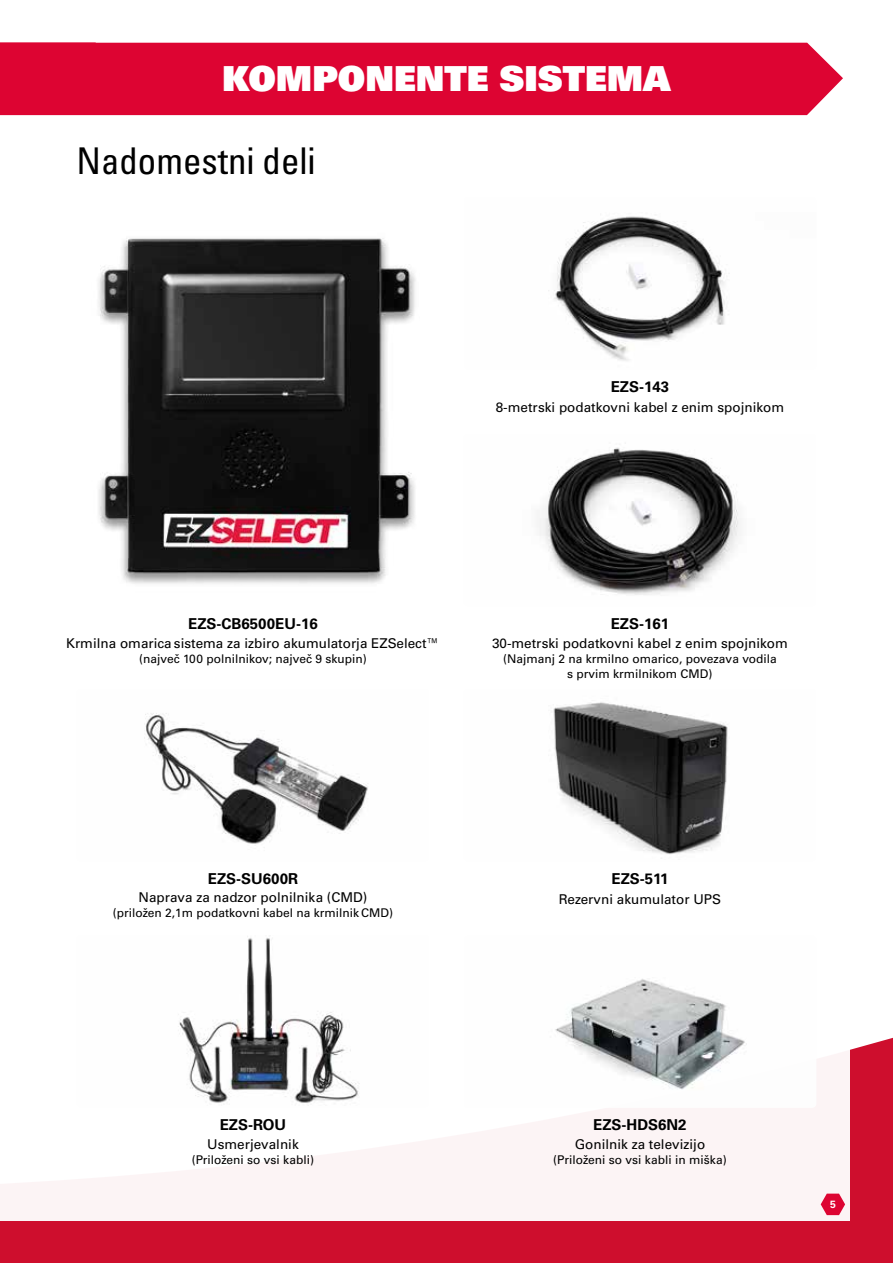
<style>
.page{position:relative;width:893px;height:1263px;background:#fff}
.page>*{position:absolute;margin:0;border:0;box-sizing:border-box;transform-origin:0 0}
.t1{font:condensed 36.9px "Univers LT Pro";color:#000}
.t2{font:34.5px "Univers LT Pro 85 X Black";color:#fff}
.t3{font:700 15px "Univers LT Pro 65";color:#000}
.t4{font:13.5px "Univers LT Pro 55 Roman";color:#000}
.t5{font:12px/15px "Univers LT Pro 55 Roman";color:#000;text-align:center}
.t6{font:700 10.5px "Univers LT Pro 65";color:#fff}
</style>
<div class="page">
<div style="left:0;top:1037px;width:893px;height:226px;background:#ce0e2d"></div>
<div style="left:0;top:938px;width:850px;height:282px;background:#fff"></div>
<div style="left:139px;top:43px;width:704px;height:72px;background:#dd0432"></div>
<div style="left:0;top:43px;width:139px;height:72px;background:#dd0432"></div>
<svg style="left:821px;top:1193px;width:24px;height:22px"></svg>
<img style="left:98px;top:238px;width:318px;height:346px">
<img style="left:144px;top:713px;width:224px;height:131px">
<img style="left:77px;top:936px;width:352px;height:171px">
<img style="left:548px;top:216px;width:177px;height:145px">
<img style="left:553px;top:702px;width:175px;height:157px">
<img style="left:539px;top:447px;width:200px;height:148px">
<img style="left:464px;top:978px;width:282px;height:130px">
<h2 class="t2" style="left:222px;top:56px;width:450px">KOMPONENTE SISTEMA</h2>
<h1 class="t1" style="left:77px;top:137px;width:241px">Nadomestni deli</h1>
<p class="t3" style="left:611px;top:376px;width:60px">EZS-143</p>
<p class="t4" style="left:496px;top:397px;width:290px">8-metrski podatkovni kabel z enim spojnikom</p>
<p class="t3" style="left:188px;top:613px;width:131px">EZS-CB6500EU-16</p>
<p class="t4" style="left:66px;top:634px;width:375px">Krmilna omarica sistema za izbiro akumulatorja EZSelect™</p>
<p class="t5" style="left:139px;top:651px;width:229px">(največ 100 polnilnikov; največ 9 skupin)</p>
<p class="t3" style="left:611px;top:613px;width:60px">EZS-161</p>
<p class="t4" style="left:492px;top:634px;width:297px">30-metrski podatkovni kabel z enim spojnikom</p>
<p class="t5" style="left:503px;top:651px;width:275px">(Najmanj 2 na krmilno omarico, povezava vodila s prvim krmilnikom CMD)</p>
<p class="t3" style="left:208px;top:868px;width:92px">EZS-SU600R</p>
<p class="t4" style="left:139px;top:888px;width:230px">Naprava za nadzor polnilnika (CMD)</p>
<p class="t5" style="left:113px;top:905px;width:282px">(priložen 2,1m podatkovni kabel na krmilnik CMD)</p>
<p class="t3" style="left:611px;top:868px;width:58px">EZS-511</p>
<p class="t4" style="left:559px;top:889px;width:164px">Rezervni akumulator UPS</p>
<p class="t3" style="left:220px;top:1114px;width:68px">EZS-ROU</p>
<p class="t4" style="left:207px;top:1135px;width:93px">Usmerjevalnik</p>
<p class="t5" style="left:192px;top:1152px;width:124px">(Priloženi so vsi kabli)</p>
<p class="t3" style="left:593px;top:1114px;width:95px">EZS-HDS6N2</p>
<p class="t4" style="left:575px;top:1135px;width:132px">Gonilnik za televizijo</p>
<p class="t5" style="left:553px;top:1152px;width:175px">(Priloženi so vsi kabli in miška)</p>
<p class="t6" style="left:830px;top:1196px;width:7px">5</p>
</div>
